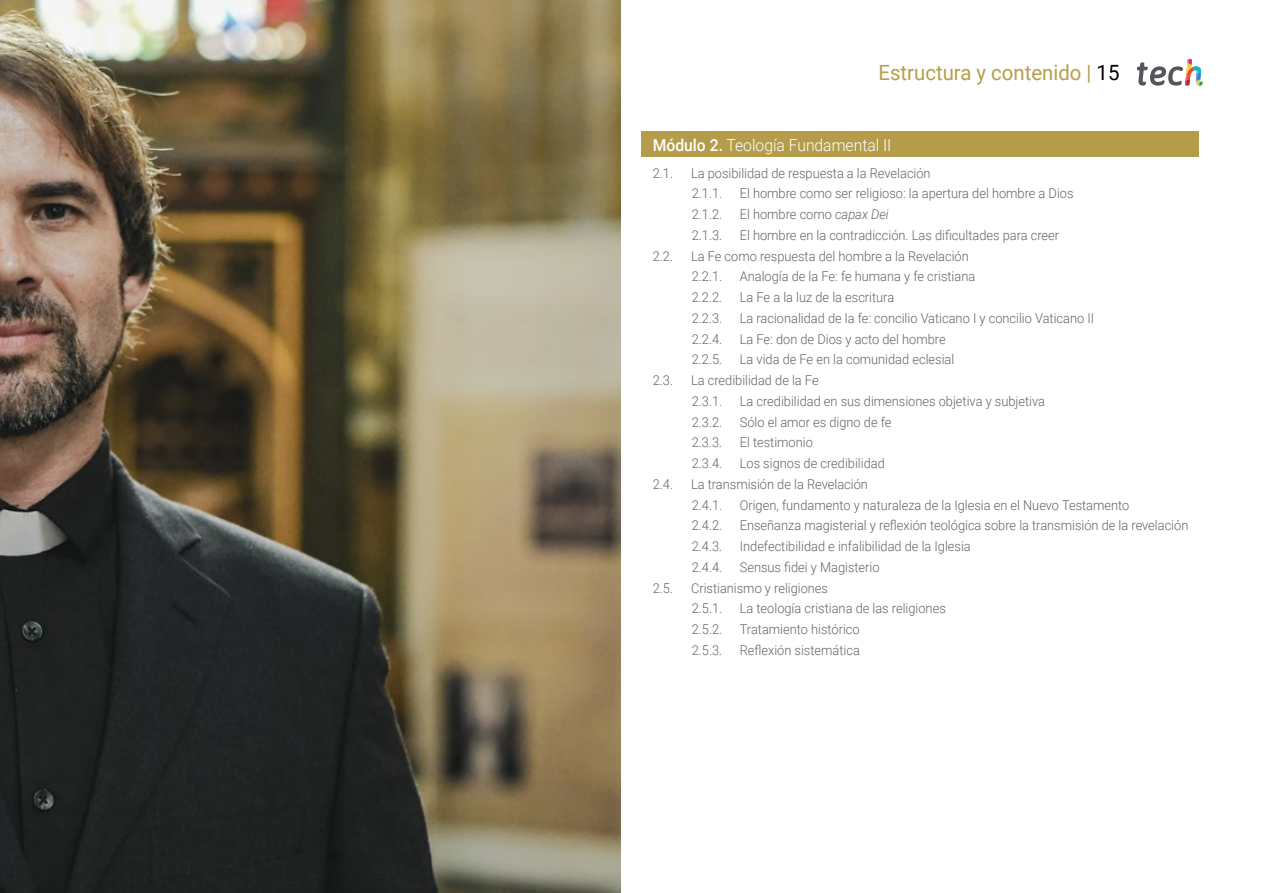
<style>
.page{position:relative;width:1263px;height:893px;background:#fff}
.page>*{position:absolute;margin:0;border:0;box-sizing:border-box;transform-origin:0 0}
.t1{font:21px "Roboto";color:#b69e4b}
.t2{font:300 16.5px "Roboto";color:#fff;scale:.95 1}
.t3{font:300 13.5px/20.7px "Roboto";color:#61646a;scale:.95 1}
.s1{color:#b49c4b}
.s2{color:#000}
.s3{font-weight:500}
.s4{font-style:italic}
</style>
<div class="page">
<img style="left:0;top:0;width:621px;height:893px">
<svg style="left:1137px;top:59px;width:65px;height:27px"></svg>
<div style="left:642px;top:132px;width:557px;height:25px;background:#b49c4b"></div>
<h1 class="t1" style="left:878px;top:57px;width:242px">Estructura y contenido <span class="s1">|</span> <span class="s2">15</span></h1>
<p class="t2" style="left:653px;top:133px;width:253px"><span class="s3">Módulo 2.</span> Teología Fundamental II</p>
<p class="t3" style="left:653px;top:162px;width:23px">2.1.</p>
<p class="t3" style="left:691px;top:162px;width:254px">La posibilidad de respuesta a la Revelación<br>2.1.1.</p>
<p class="t3" style="left:740px;top:183px;width:353px">El hombre como ser religioso: la apertura del hombre a Dios</p>
<p class="t3" style="left:692px;top:203px;width:34px">2.1.2.</p>
<p class="t3" style="left:740px;top:203px;width:158px">El hombre como <span class="s4">capax Dei</span></p>
<p class="t3" style="left:692px;top:224px;width:34px">2.1.3.</p>
<p class="t3" style="left:740px;top:224px;width:338px">El hombre en la contradicción. Las dificultades para creer</p>
<p class="t3" style="left:653px;top:245px;width:23px">2.2.</p>
<p class="t3" style="left:691px;top:245px;width:294px">La Fe como respuesta del hombre a la Revelación<br>2.2.1.</p>
<p class="t3" style="left:740px;top:266px;width:249px">Analogía de la Fe: fe humana y fe cristiana</p>
<p class="t3" style="left:692px;top:286px;width:34px">2.2.2.</p>
<p class="t3" style="left:740px;top:286px;width:164px">La Fe a la luz de la escritura</p>
<p class="t3" style="left:692px;top:307px;width:34px">2.2.3.</p>
<p class="t3" style="left:740px;top:307px;width:375px">La racionalidad de la fe: concilio Vaticano I y concilio Vaticano II</p>
<p class="t3" style="left:692px;top:328px;width:34px">2.2.4.</p>
<p class="t3" style="left:740px;top:328px;width:218px">La Fe: don de Dios y acto del hombre</p>
<p class="t3" style="left:692px;top:349px;width:34px">2.2.5.</p>
<p class="t3" style="left:740px;top:349px;width:227px">La vida de Fe en la comunidad eclesial</p>
<p class="t3" style="left:653px;top:369px;width:23px">2.3.</p>
<p class="t3" style="left:691px;top:369px;width:136px">La credibilidad de la Fe<br>2.3.1.</p>
<p class="t3" style="left:740px;top:390px;width:323px">La credibilidad en sus dimensiones objetiva y subjetiva</p>
<p class="t3" style="left:692px;top:411px;width:34px">2.3.2.</p>
<p class="t3" style="left:740px;top:411px;width:161px">Sólo el amor es digno de fe</p>
<p class="t3" style="left:692px;top:432px;width:34px">2.3.3.</p>
<p class="t3" style="left:740px;top:432px;width:79px">El testimonio</p>
<p class="t3" style="left:692px;top:452px;width:34px">2.3.4.</p>
<p class="t3" style="left:740px;top:452px;width:154px">Los signos de credibilidad</p>
<p class="t3" style="left:653px;top:473px;width:23px">2.4.</p>
<p class="t3" style="left:691px;top:473px;width:188px">La transmisión de la Revelación<br>2.4.1.</p>
<p class="t3" style="left:740px;top:494px;width:412px">Origen, fundamento y naturaleza de la Iglesia en el Nuevo Testamento</p>
<p class="t3" style="left:692px;top:515px;width:34px">2.4.2.</p>
<p class="t3" style="left:740px;top:515px;width:474px">Enseñanza magisterial y reflexión teológica sobre la transmisión de la revelación</p>
<p class="t3" style="left:692px;top:535px;width:34px">2.4.3.</p>
<p class="t3" style="left:740px;top:535px;width:245px">Indefectibilidad e infalibilidad de la Iglesia</p>
<p class="t3" style="left:692px;top:556px;width:34px">2.4.4.</p>
<p class="t3" style="left:740px;top:556px;width:149px">Sensus fidei y Magisterio</p>
<p class="t3" style="left:653px;top:577px;width:23px">2.5.</p>
<p class="t3" style="left:691px;top:577px;width:146px">Cristianismo y religiones<br>2.5.1.</p>
<p class="t3" style="left:740px;top:598px;width:218px">La teología cristiana de las religiones</p>
<p class="t3" style="left:692px;top:618px;width:34px">2.5.2.</p>
<p class="t3" style="left:740px;top:618px;width:128px">Tratamiento histórico</p>
<p class="t3" style="left:692px;top:639px;width:34px">2.5.3.</p>
<p class="t3" style="left:740px;top:639px;width:128px">Reflexión sistemática</p>
</div>
